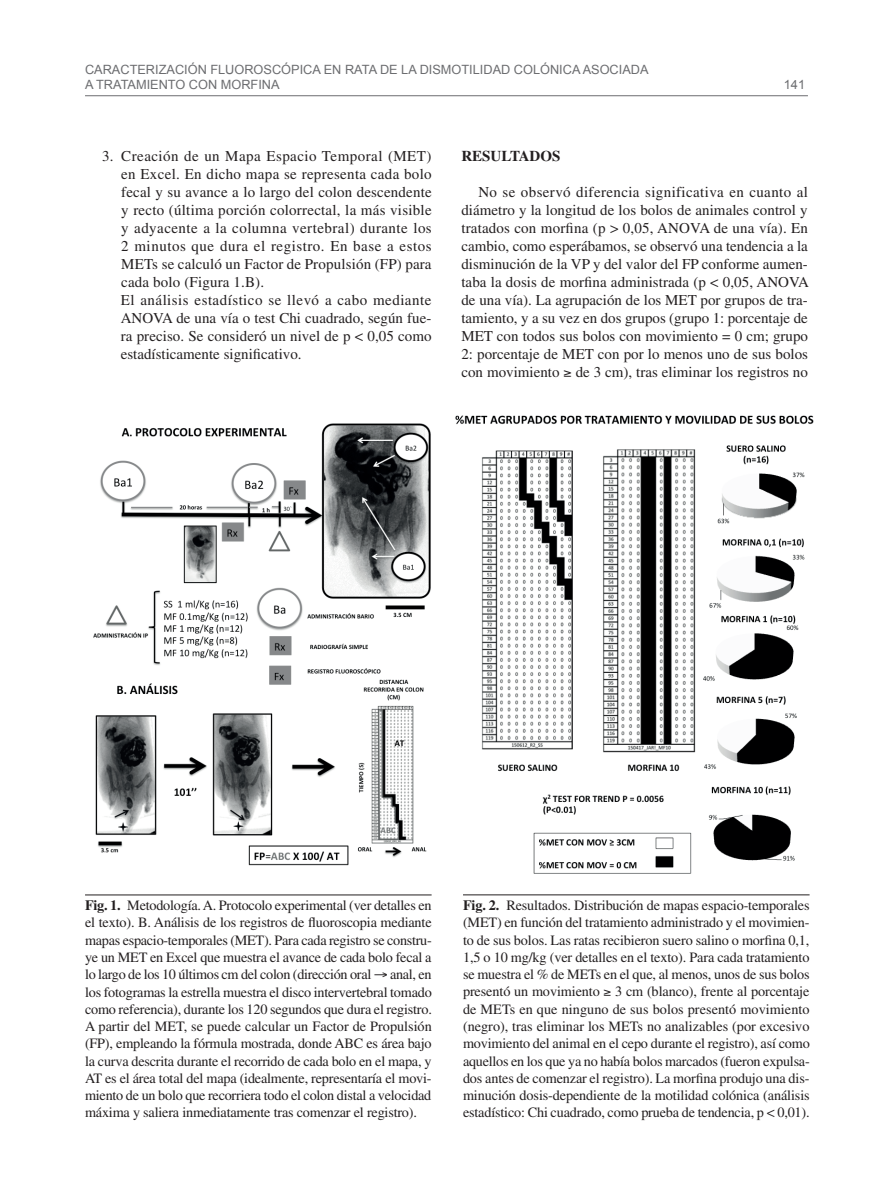
<style>
.page{position:relative;width:893px;height:1191px;background:#fff}
.page>*{position:absolute;margin:0;border:0;box-sizing:border-box;transform-origin:0 0}
.t1{font:15px/18px "Times";letter-spacing:.01em;color:#231f20}
.t2{font:700 15px "Times";color:#231f20}
.t3{font:14.25px/17.2px "Times";letter-spacing:-.015em;color:#231f20;text-align:justify}
.t4{font:12.75px/15px "Arial";color:#6c6d70}
.s1{font-weight:700}
</style>
<div class="page">
<hr style="left:85px;top:95px;width:723px;height:1px;background:#6c6d70">
<img style="left:93px;top:423px;width:338px;height:443px">
<hr style="left:85px;top:894px;width:347px;height:1px;background:#231f20">
<img style="left:455px;top:415px;width:359px;height:459px">
<hr style="left:463px;top:894px;width:347px;height:1px;background:#231f20">
<p class="t4" style="left:85px;top:62px;width:565px">CARACTERIZACIÓN FLUOROSCÓPICA EN RATA DE LA DISMOTILIDAD COLÓNICA ASOCIADA<br>A TRATAMIENTO CON MORFINA</p>
<p class="t4" style="left:784px;top:77px;width:23px">141</p>
<p class="t1" style="left:121px;top:146px;width:312px;text-indent:-19px">3. Creación de un Mapa Espacio Temporal (MET) en Excel. En dicho mapa se representa cada bolo fecal y su avance a lo largo del colon descendente y recto (última porción colorrectal, la más visible y adyacente a la columna vertebral) durante los 2 minutos que dura el registro. En base a estos METs se calculó un Factor de Propulsión (FP) para cada bolo (Figura 1.B).<br>El análisis estadístico se llevó a cabo mediante ANOVA de una vía o test Chi cuadrado, según fue&shy;ra preciso. Se consideró un nivel de p &lt; 0,05 como estadísticamente significativo.</p>
<p class="t2" style="left:461px;top:147px;width:101px">RESULTADOS</p>
<p class="t1" style="left:461px;top:182px;width:349px;text-align:justify;text-indent:17px">No se observó diferencia significativa en cuanto al diámetro y la longitud de los bolos de animales control y tratados con morfina (p &gt; 0,05, ANOVA de una vía). En cambio, como esperábamos, se observó una tendencia a la disminución de la VP y del valor del FP conforme aumen&shy;taba la dosis de morfina administrada (p &lt; 0,05, ANOVA de una vía). La agrupación de los MET por grupos de tra&shy;tamiento, y a su vez en dos grupos (grupo 1: porcentaje de MET con todos sus bolos con movimiento = 0 cm; grupo 2: porcentaje de MET con por lo menos uno de sus bolos con movimiento ≥ de 3 cm), tras eliminar los registros no</p>
<p class="t3" style="left:85px;top:896px;width:348px"><span class="s1">Fig. 1.</span> Metodología. A. Protocolo experimental (ver detalles en el texto). B. Análisis de los registros de fluoroscopia mediante mapas espacio-temporales (MET). Para cada registro se constru&shy;ye un MET en Excel que muestra el avance de cada bolo fecal a lo largo de los 10 últimos cm del colon (dirección oral → anal, en los fotogramas la estrella muestra el disco intervertebral tomado como referencia), durante los 120 segundos que dura el registro.<br>A partir del MET, se puede calcular un Factor de Propulsión (FP), empleando la fórmula mostrada, donde ABC es área bajo la curva descrita durante el recorrido de cada bolo en el mapa, y AT es el área total del mapa (idealmente, representaría el movi&shy;miento de un bolo que recorriera todo el colon distal a velocidad máxima y saliera inmediatamente tras comenzar el registro).</p>
<p class="t3" style="left:463px;top:896px;width:348px"><span class="s1">Fig. 2.</span> Resultados. Distribución de mapas espacio-temporales (MET) en función del tratamiento administrado y el movimien&shy;to de sus bolos. Las ratas recibieron suero salino o morfina 0,1, 1,5 o 10 mg/kg (ver detalles en el texto). Para cada tratamiento se muestra el % de METs en el que, al menos, unos de sus bolos presentó un movimiento ≥ 3 cm (blanco), frente al porcentaje de METs en que ninguno de sus bolos presentó movimiento (negro), tras eliminar los METs no analizables (por excesivo movimiento del animal en el cepo durante el registro), así como aquellos en los que ya no había bolos marcados (fueron expulsa&shy;dos antes de comenzar el registro). La morfina produjo una dis&shy;minución dosis-dependiente de la motilidad colónica (análisis estadístico: Chi cuadrado, como prueba de tendencia, p &lt; 0,01).</p>
</div>
